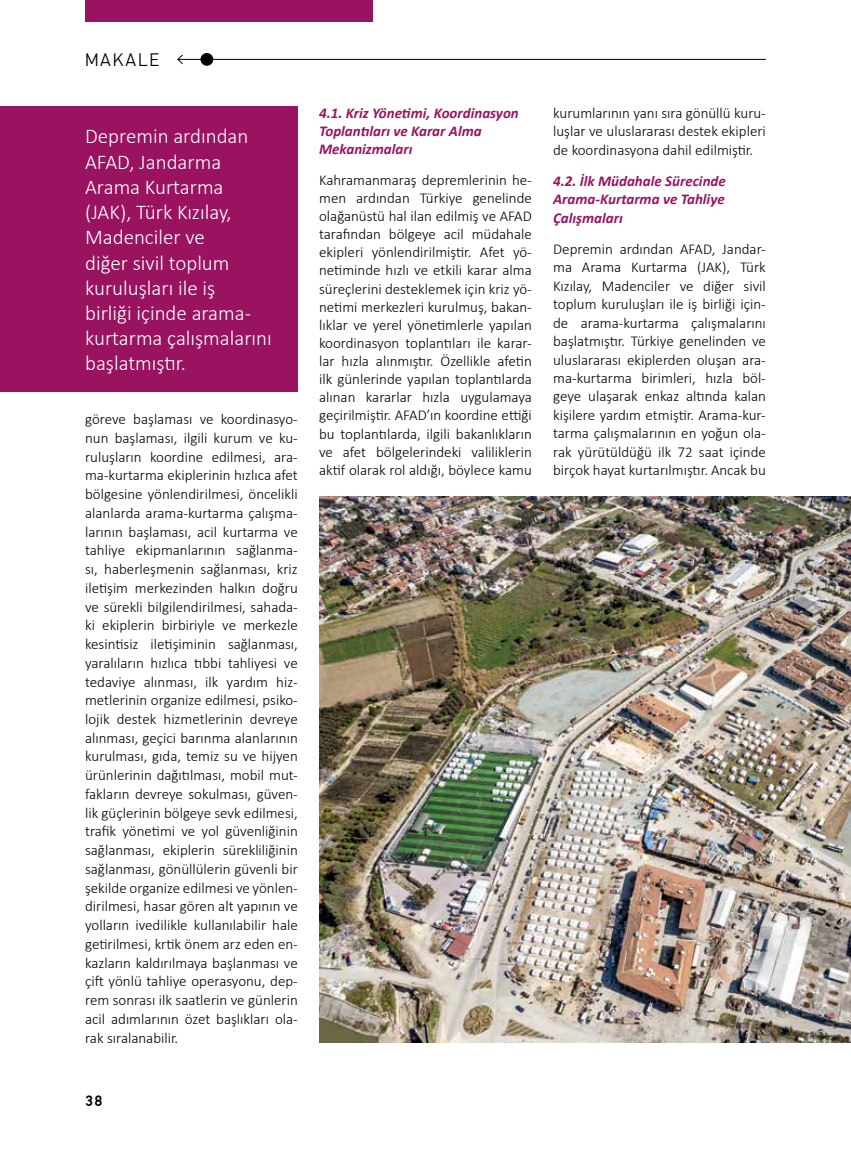
<style>
.page{position:relative;width:851px;height:1149px;background:#fff}
.page>*{position:absolute;margin:0;border:0;box-sizing:border-box;transform-origin:0 0}
.t1{font:300 21px/25.2px "Calibri";color:#fff}
.t2{font:300 18px "PF Din Text Pro";letter-spacing:.1em;color:#000}
.t3{font:300 15px/18.8px "Calibri";color:#000;text-align:justify}
.t4{font:italic 700 15px/18.1px "Calibri";color:#991360}
.t5{font:500 15px "PF Din Text Pro";color:#000}
</style>
<div class="page">
<div style="left:200px;top:53px;width:13px;height:13px;background:#000;border-radius:50%"></div>
<hr style="left:178px;top:59px;width:587px;height:1px;background:#000">
<svg style="left:177px;top:54px;width:6px;height:10px"></svg>
<div style="left:85px;top:0;width:288px;height:21px;background:#991360"></div>
<img style="left:319px;top:496px;width:531px;height:546px">
<div style="left:0;top:106px;width:298px;height:285px;background:#991360"></div>
<p class="t2" style="left:85px;top:50px;width:76px">MAKALE</p>
<h1 class="t1" style="left:85px;top:124px;width:188px">Depremin ardından<br>AFAD, Jandarma<br>Arama Kurtarma (JAK), Türk Kızılay,<br>Madenciler ve<br>diğer sivil toplum kuruluşları ile iş<br>birliği içinde arama&shy;kurtarma çalışmalarını başlatmıştır.</h1>
<p class="t3" style="left:85px;top:409px;width:214px">göreve başlaması ve koordinasyo&shy;nun başlaması, ilgili kurum ve ku&shy;ruluşların koordine edilmesi, ara&shy;ma-kurtarma ekiplerinin hızlıca afet bölgesine yönlendirilmesi, öncelikli alanlarda arama-kurtarma çalışma&shy;larının başlaması, acil kurtarma ve tahliye ekipmanlarının sağlanma&shy;sı, haberleşmenin sağlanması, kriz iletişim merkezinden halkın doğru ve sürekli bilgilendirilmesi, sahada&shy;ki ekiplerin birbiriyle ve merkezle kesintisiz iletişiminin sağlanması, yaralıların hızlıca tıbbi tahliyesi ve tedaviye alınması, ilk yardım hiz&shy;metlerinin organize edilmesi, psiko&shy;lojik destek hizmetlerinin devreye alınması, geçici barınma alanlarının kurulması, gıda, temiz su ve hijyen ürünlerinin dağıtılması, mobil mut&shy;fakların devreye sokulması, güven&shy;lik güçlerinin bölgeye sevk edilmesi, trafik yönetimi ve yol güvenliğinin sağlanması, ekiplerin sürekliliğinin sağlanması, gönüllülerin güvenli bir şekilde organize edilmesi ve yönlen&shy;dirilmesi, hasar gören alt yapının ve yolların ivedilikle kullanılabilir hale getirilmesi, krtik önem arz eden en&shy;kazların kaldırılmaya başlanması ve çift yönlü tahliye operasyonu, dep&shy;rem sonrası ilk saatlerin ve günlerin acil adımlarının özet başlıkları ola&shy;rak sıralanabilir.</p>
<p class="t5" style="left:85px;top:1091px;width:19px">38</p>
<p class="t4" style="left:319px;top:103px;width:201px">4.1. Kriz Yönetimi, Koordinasyon<br>Toplantıları ve Karar Alma<br>Mekanizmaları</p>
<p class="t3" style="left:319px;top:170px;width:214px;line-height:18.1px">Kahramanmaraş depremlerinin he&shy;men ardından Türkiye genelinde olağanüstü hal ilan edilmiş ve AFAD tarafından bölgeye acil müdahale ekipleri yönlendirilmiştir. Afet yö&shy;netiminde hızlı ve etkili karar alma süreçlerini desteklemek için kriz yö&shy;netimi merkezleri kurulmuş, bakan&shy;lıklar ve yerel yönetimlerle yapılan koordinasyon toplantıları ile karar&shy;lar hızla alınmıştır. Özellikle afetin ilk günlerinde yapılan toplantılarda alınan kararlar hızla uygulamaya geçirilmiştir. AFAD’ın koordine ettiği bu toplantılarda, ilgili bakanlıkların ve afet bölgelerindeki valiliklerin aktif olarak rol aldığı, böylece kamu</p>
<p class="t3" style="left:553px;top:103px;width:214px">kurumlarının yanı sıra gönüllü kuru&shy;luşlar ve uluslararası destek ekipleri de koordinasyona dahil edilmiştir.</p>
<p class="t4" style="left:553px;top:171px;width:174px;text-align:justify">4.2. İlk Müdahale Sürecinde Arama-Kurtarma ve Tahliye Çalışmaları</p>
<p class="t3" style="left:553px;top:239px;width:214px">Depremin ardından AFAD, Jandar&shy;ma Arama Kurtarma (JAK), Türk Kızılay, Madenciler ve diğer sivil toplum kuruluşları ile iş birliği için&shy;de arama-kurtarma çalışmalarını başlatmıştır. Türkiye genelinden ve uluslararası ekiplerden oluşan ara&shy;ma-kurtarma birimleri, hızla böl&shy;geye ulaşarak enkaz altında kalan kişilere yardım etmiştir. Arama-kur&shy;tarma çalışmalarının en yoğun ola&shy;rak yürütüldüğü ilk 72 saat içinde birçok hayat kurtarılmıştır. Ancak bu</p>
</div>
